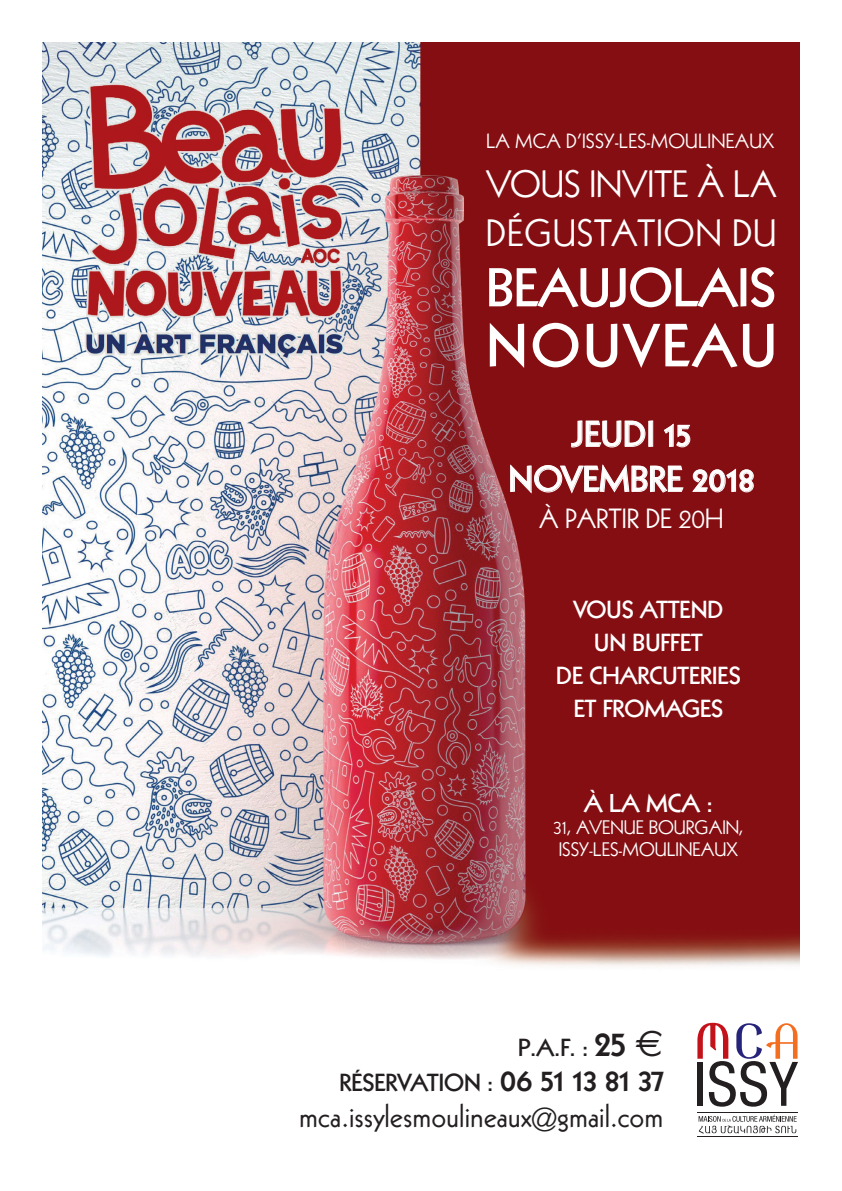
<style>
.page{position:relative;width:842px;height:1191px;background:#fff}
.page>*{position:absolute;margin:0;border:0;box-sizing:border-box;transform-origin:0 0}
.t1{font:800 59px "Kabel";letter-spacing:.055em;color:#fff}
.t2{font:800 53px "Kabel";color:#fff}
.t3{font:37px "Kabel";color:#fff}
.t4{font:37px "Kabel";letter-spacing:.025em;color:#fff}
.t5{font:800 35px/45px "Kabel";letter-spacing:.01em;color:#fff;text-align:center}
.t6{font:32px "Kabel";color:#231f20}
.t7{font:27px "Kabel";color:#fff}
.t8{font:800 25px "Kabel";color:#fff}
.t9{font:800 24px "Kabel";color:#fff}
.t10{font:800 24px "Kabel";color:#231f20}
.t11{font:20px "Kabel";letter-spacing:.01em;color:#fff}
.t12{font:19px "Kabel";color:#fff}
.s1{font-size:37px}
.s2{font-family:"Euro Sans";font-weight:400;font-size:37px}
.s3{font-size:32px}
</style>
<div class="page">
<img style="left:43px;top:43px;width:756px;height:924px">
<hr style="left:697px;top:1136px;width:101px;height:1px;background:#231f20">
<hr style="left:697px;top:1111px;width:101px;height:1px;background:#231f20">
<svg style="left:697px;top:1022px;width:101px;height:84px"></svg>
<svg style="left:699px;top:1114px;width:98px;height:19px"></svg>
<svg style="left:571px;top:420px;width:74px;height:27px;background:#9f4144"></svg>
<div style="left:649px;top:421px;width:4px;height:25px;border:1px solid #fff"></div>
<svg style="left:664px;top:424px;width:26px;height:23px"></svg>
<svg style="left:510px;top:465px;width:173px;height:28px;background:#9f4144"></svg>
<svg style="left:693px;top:469px;width:61px;height:23px"></svg>
<p class="t11" style="left:486px;top:130px;width:290px">LA MCA D’ISSY-LES-MOULINEAUX</p>
<p class="t3" style="left:486px;top:163px;width:292px">VOUS INVITE À LA</p>
<p class="t4" style="left:486px;top:212px;width:292px">DÉGUSTATION DU</p>
<p class="t2" style="left:486px;top:257px;width:291px">BEAUJOLAIS</p>
<p class="t1" style="left:486px;top:311px;width:292px">NOUVEAU</p>
<p class="t5" style="left:509px;top:412px;width:247px">JEUDI 15<br>NOVEMBRE 2018</p>
<p class="t7" style="left:539px;top:503px;width:186px">À PARTIR DE 20H</p>
<p class="t9" style="left:573px;top:596px;width:152px">VOUS ATTEND</p>
<p class="t9" style="left:594px;top:629px;width:110px">UN BUFFET</p>
<p class="t9" style="left:556px;top:662px;width:186px">DE CHARCUTERIES</p>
<p class="t9" style="left:574px;top:695px;width:151px">ET FROMAGES</p>
<p class="t8" style="left:584px;top:788px;width:130px">À LA MCA :</p>
<p class="t12" style="left:553px;top:815px;width:192px">31, AVENUE BOURGAIN,</p>
<p class="t12" style="left:559px;top:837px;width:181px">ISSY-LES-MOULINEAUX</p>
<p class="t10" style="left:518px;top:1033px;width:147px">P.A.F. : <span class="s1">25</span> <span class="s2">E</span></p>
<p class="t10" style="left:339px;top:1068px;width:325px">RÉSERVATION : <span class="s3">06 51 13 81 37</span></p>
<p class="t6" style="left:299px;top:1097px;width:366px">mca.issylesmoulineaux@gmail.com</p>
</div>
